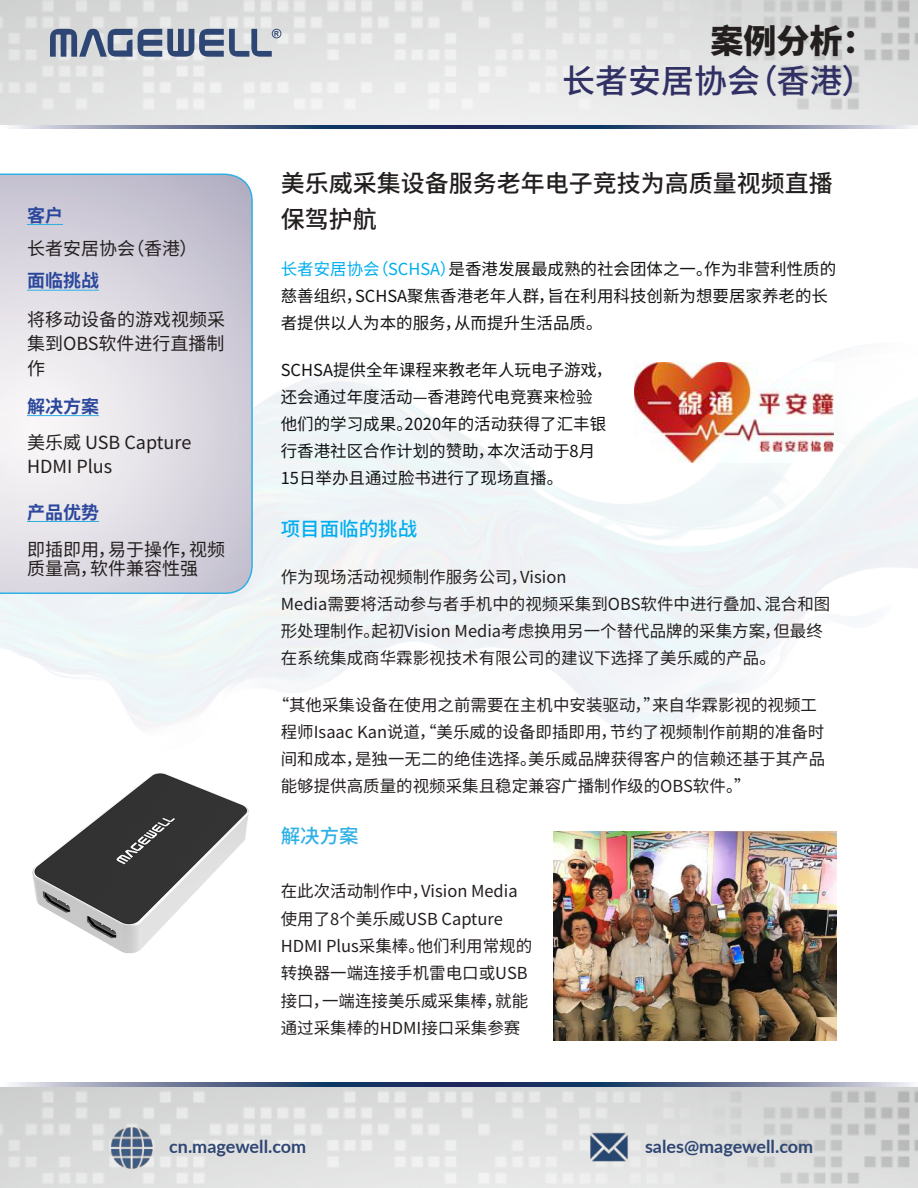
<style>
.page{position:relative;width:918px;height:1188px;background:#fff}
.page>*{position:absolute;margin:0;border:0;box-sizing:border-box;transform-origin:0 0}
.t1{font:500 33px "Source Han Sans CN";color:#303065}
.t2{font:800 33px "Source Han Sans CN";color:#241f1f}
.t3{font:500 24px/36.3px "Source Han Sans CN";color:#241f1f}
.t4{font:500 19.5px "Source Han Sans CN";color:#00aeef}
.t5{font:500 19.5px "Source Han Sans CN";color:#2db0e5}
.t6{font:18px/24.6px "Source Han Sans CN";color:#241f1f}
.t7{font:700 18px "Lato";color:#2f4673}
.t8{font:700 18px "Source Han Sans CN";color:#2b489c}
.t9{font:16.5px/27px "Source Han Sans CN";color:#241f1f}
.t10{font:16.5px/27px "Source Han Sans CN";color:#111213}
.s1{color:#00aeef}
</style>
<div class="page">
<img style="left:0;top:362px;width:918px;height:721px">
<img style="left:0;top:1086px;width:918px;height:102px">
<svg style="left:11px;top:1083px;width:900px;height:3px;background:#5a6a8d"></svg>
<img style="left:0;top:0;width:918px;height:125px">
<svg style="left:11px;top:125px;width:900px;height:4px;background:#5a6a8d"></svg>
<svg style="left:0;top:173px;width:254px;height:422px;background:#d8d7e0"></svg>
<svg style="left:50px;top:29px;width:231px;height:28px;background:#8793a9"></svg>
<img style="left:108px;top:1124px;width:46px;height:46px">
<img style="left:586px;top:1125px;width:46px;height:45px">
<hr style="left:27px;top:224px;width:36px;height:1px;background:#2db0e5">
<hr style="left:27px;top:290px;width:72px;height:1px;background:#2db0e5">
<hr style="left:27px;top:415px;width:72px;height:1px;background:#2db0e5">
<hr style="left:27px;top:521px;width:72px;height:1px;background:#2db0e5">
<img style="left:634px;top:363px;width:200px;height:99px">
<img style="left:26px;top:769px;width:227px;height:187px">
<img style="left:554px;top:832px;width:283px;height:208px">
<p class="t8" style="left:27px;top:205px;width:37px">客户</p>
<p class="t6" style="left:27px;top:236px;width:172px">长者安居协会（香港）</p>
<p class="t8" style="left:27px;top:271px;width:73px">面临挑战</p>
<p class="t6" style="left:27px;top:307px;width:199px;text-align:justify">将移动设备的游戏视频采集到OBS软件进行直播制作</p>
<p class="t8" style="left:27px;top:396px;width:73px">解决方案</p>
<p class="t6" style="left:27px;top:432px;width:166px;line-height:23.1px">美乐威 USB Capture<br>HDMI Plus</p>
<p class="t8" style="left:27px;top:502px;width:73px">产品优势</p>
<p class="t6" style="left:27px;top:540px;width:199px;line-height:18.6px">即插即用，易于操作，视频质量高，软件兼容性强</p>
<h1 class="t2" style="left:711px;top:23px;width:166px">案例分析：</h1>
<h1 class="t1" style="left:562px;top:62px;width:314px">长者安居协会（香港）</h1>
<h2 class="t3" style="left:281px;top:165px;width:554px">美乐威采集设备服务老年电子竞技为高质量视频直播保驾护航</h2>
<p class="t10" style="left:281px;top:256px;width:557px"><span class="s1">长者安居协会（SCHSA）</span>是香港发展最成熟的社会团体之一。作为非营利性质的慈善组织，SCHSA聚焦香港老年人群，旨在利用科技创新为想要居家养老的长者提供以人为本的服务，从而提升生活品质。</p>
<p class="t10" style="left:281px;top:357px;width:333px">SCHSA提供全年课程来教老年人玩电子游戏，还会通过年度活动—香港跨代电竞赛来检验他们的学习成果。2020年的活动获得了汇丰银行香港社区合作计划的赞助，本次活动于8月<br>15日举办且通过脸书进行了现场直播。</p>
<p class="t4" style="left:281px;top:517px;width:138px">项目面临的挑战</p>
<p class="t9" style="left:281px;top:564px;width:551px">作为现场活动视频制作服务公司，Vision<br>Media需要将活动参与者手机中的视频采集到OBS软件中进行叠加、混合和图形处理制作。起初Vision Media考虑换用另一个替代品牌的采集方案，但最终在系统集成商华霖影视技术有限公司的建议下选择了美乐威的产品。</p>
<p class="t9" style="left:281px;top:692px;width:546px;text-indent:-8px">“其他采集设备在使用之前需要在主机中安装驱动，”来自华霖影视的视频工程师Isaac Kan说道，“美乐威的设备即插即用，节约了视频制作前期的准备时间和成本，是独一无二的绝佳选择。美乐威品牌获得客户的信赖还基于其产品能够提供高质量的视频采集且稳定兼容广播制作级的OBS软件。”</p>
<p class="t5" style="left:281px;top:825px;width:79px">解决方案</p>
<p class="t9" style="left:281px;top:878px;width:253px">在此次活动制作中，Vision Media使用了8个美乐威USB Capture<br>HDMI Plus采集棒。他们利用常规的转换器一端连接手机雷电口或USB接口，一端连接美乐威采集棒，就能通过采集棒的HDMI接口采集参赛</p>
<p class="t7" style="left:169px;top:1134px;width:139px">cn.magewell.com</p>
<p class="t7" style="left:645px;top:1133px;width:170px">sales@magewell.com</p>
</div>
